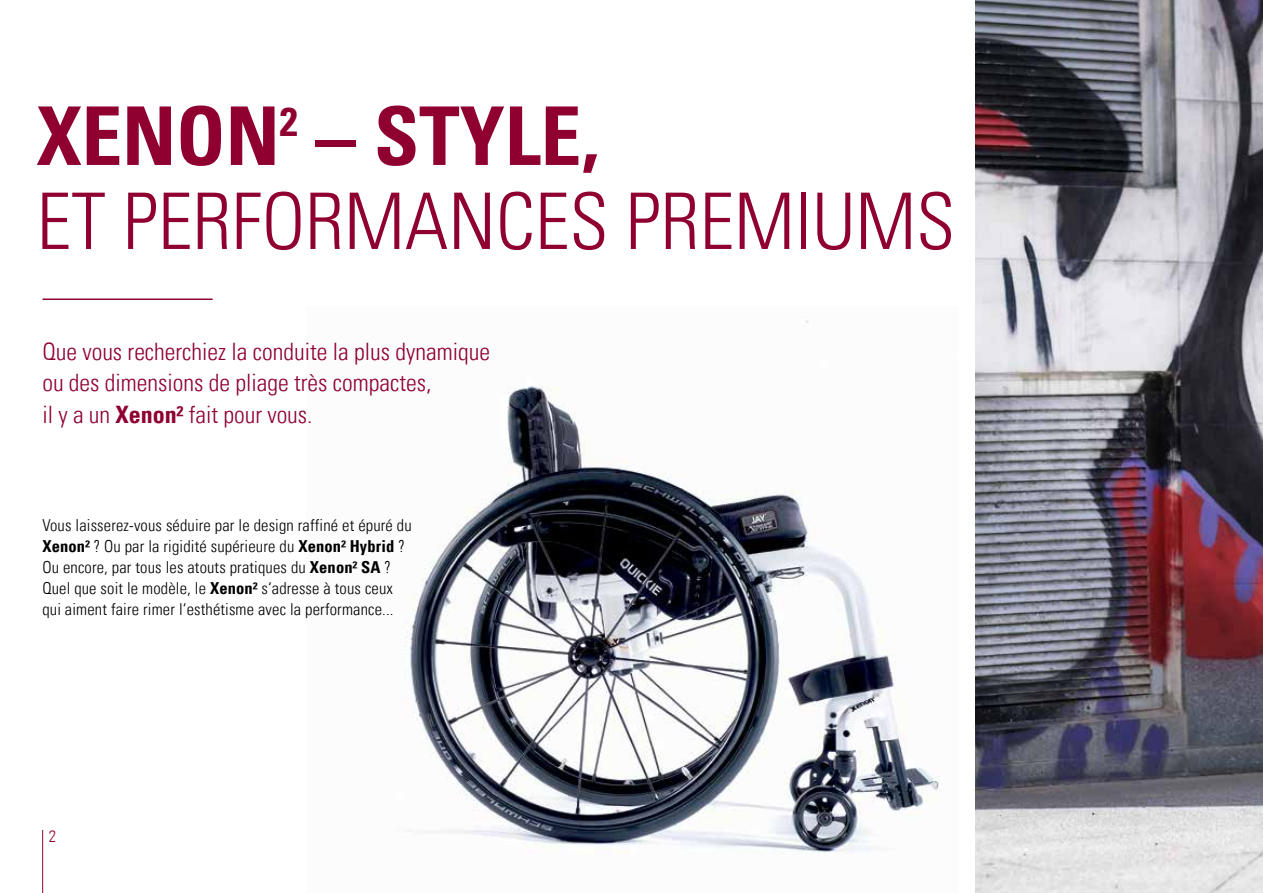
<style>
.page{position:relative;width:1263px;height:893px;background:#fff}
.page>*{position:absolute;margin:0;border:0;box-sizing:border-box;transform-origin:0 0}
.t1{font:81px "Univers Com 67 Bold Cond";color:#8f0031}
.t2{font:78px "Univers Com 47 Light Cond";color:#8f0031}
.t3{font:24px/31.5px "Univers Com 47 Light Cond";color:#8f0031}
.t4{font:16.5px/21px "Univers Com 47 Light Cond";letter-spacing:.01em;color:#000}
.t5{font:16.5px "Univers Com 47 Light Cond";color:#8f0031}
.s1{font-family:"Univers Com 67 Bold Cond"}
</style>
<div class="page">
<img style="left:404px;top:320px;width:536px;height:534px">
<img style="left:976px;top:0;width:287px;height:893px">
<hr style="left:43px;top:298px;width:170px;height:2px;background:#8f0031">
<hr style="left:42px;top:830px;width:1px;height:63px;background:#8f0031">
<h1 class="t1" style="left:37px;top:86px;width:564px">XENON<sup>2</sup> – STYLE,</h1>
<h2 class="t2" style="left:37px;top:175px;width:920px">ET PERFORMANCES PREMIUMS</h2>
<h3 class="t3" style="left:42px;top:336px;width:449px">Que vous recherchiez la conduite la plus dynamique ou des dimensions de pliage très compactes,<br>il y a un <span class="s1">Xenon²</span> fait pour vous.</h3>
<p class="t4" style="left:42px;top:514px;width:371px">Vous laisserez-vous séduire par le design raffiné et épuré du <span class="s1">Xenon²</span> ? Ou par la rigidité supérieure du <span class="s1">Xenon² Hybrid</span> ?<br>Ou encore, par tous les atouts pratiques du <span class="s1">Xenon² SA</span> ?<br>Quel que soit le modèle, le <span class="s1">Xenon²</span> s‘adresse à tous ceux qui aiment faire rimer l‘esthétisme avec la performance...</p>
<p class="t5" style="left:49px;top:826px;width:9px">2</p>
</div>
